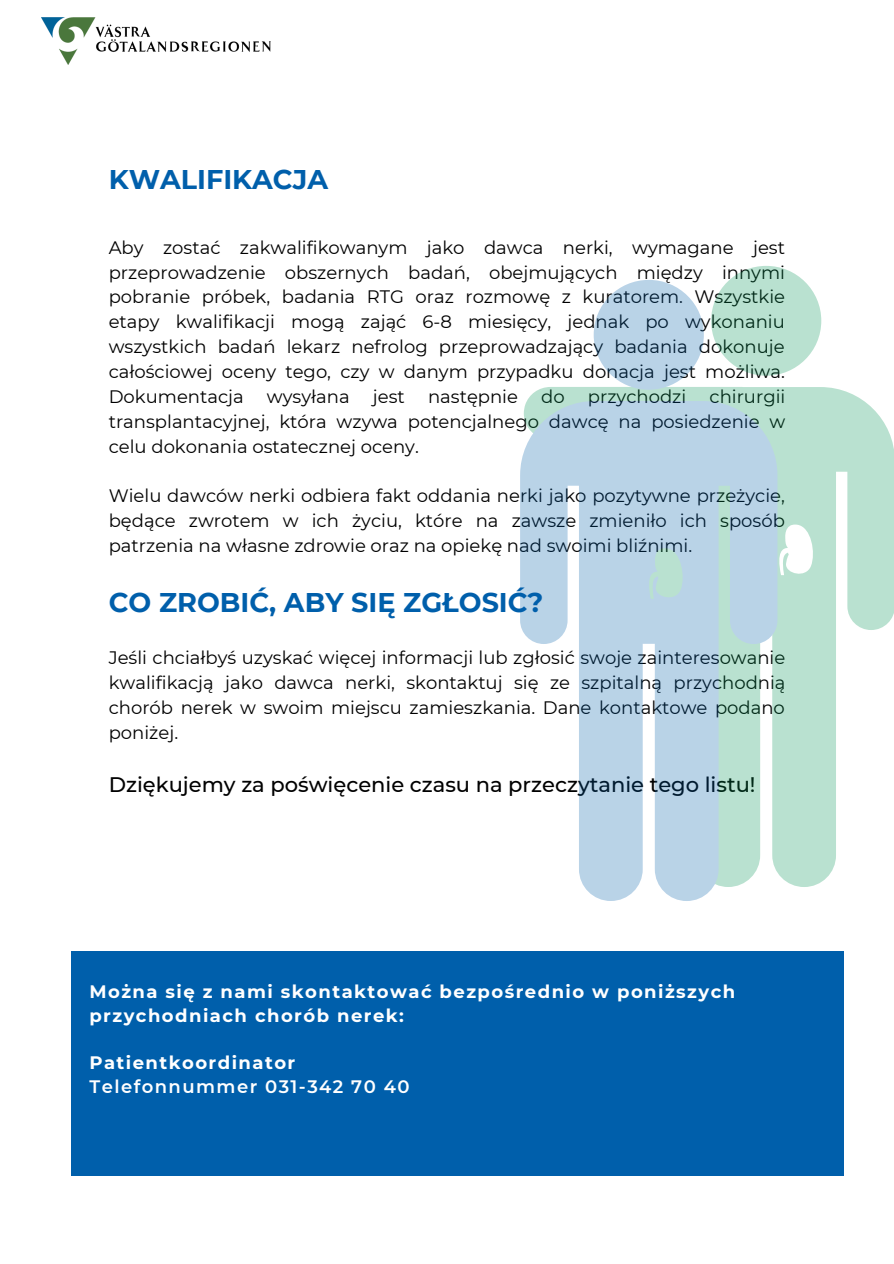
<style>
.page{position:relative;width:894px;height:1264px;background:#fff}
.page>*{position:absolute;margin:0;border:0;box-sizing:border-box;transform-origin:0 0}
.t1{font:700 27px "Montserrat";color:#005fab}
.t2{font:500 21px "Montserrat";color:#000}
.t3{font:18px/24.9px "Montserrat";color:#000;text-align:justify}
.t4{font:700 18px/23.7px "Montserrat";letter-spacing:.08em;color:#fff}
.t5{font:600 18px "Montserrat";letter-spacing:.08em;color:#fff}
</style>
<div class="page">
<div style="left:72px;top:951px;width:771px;height:224px;background:#005fab"></div>
<img style="left:41px;top:17px;width:229px;height:48px">
<div style="left:711px;top:266px;width:110px;height:110px;background:#b9e1d0;border-radius:50%"></div>
<svg style="left:742px;top:387px;width:151px;height:500px;fill:#b9e1d0"></svg>
<div style="left:527px;top:387px;width:215px;height:14px;background:#b9e1d0"></div>
<div style="left:593px;top:280px;width:110px;height:110px;background:#b9d3e7;border-radius:50%"></div>
<svg style="left:520px;top:401px;width:257px;height:500px;fill:#b9d3e7"></svg>
<svg style="left:778px;top:522px;width:37px;height:57px"></svg>
<svg style="left:648px;top:546px;width:37px;height:56px;background:#b9dbd9"></svg>
<p class="t1" style="left:109px;top:163px;width:221px">KWALIFIKACJA</p>
<p class="t3" style="left:109px;top:235px;width:677px">Aby zostać zakwalifikowanym jako dawca nerki, wymagane jest przeprowadzenie obszernych badań, obejmujących między innymi pobranie próbek, badania RTG oraz rozmowę z kuratorem. Wszystkie etapy kwalifikacji mogą zająć 6-8 miesięcy, jednak po wykonaniu wszystkich badań lekarz nefrolog przeprowadzający badania dokonuje całościowej oceny tego, czy w danym przypadku donacja jest możliwa.<br>Dokumentacja</p>
<p class="t3" style="left:267px;top:384px;width:84px">wysyłana</p>
<p class="t3" style="left:373px;top:384px;width:33px">jest</p>
<p class="t3" style="left:428px;top:384px;width:91px">następnie</p>
<p class="t3" style="left:541px;top:384px;width:25px">do</p>
<p class="t3" style="left:587px;top:384px;width:100px">przychodzi</p>
<p class="t3" style="left:109px;top:384px;width:678px;text-indent:600px">chirurgii transplantacyjnej, która wzywa potencjalnego dawcę na posiedzenie w celu dokonania ostatecznej oceny.</p>
<p class="t3" style="left:109px;top:483px;width:677px">Wielu dawców nerki odbiera fakt oddania nerki jako pozytywne przeżycie, będące zwrotem w ich życiu, które na zawsze zmieniło ich sposób patrzenia na własne zdrowie oraz na opiekę nad swoimi bliźnimi.</p>
<p class="t1" style="left:109px;top:586px;width:436px">CO ZROBIĆ, ABY SIĘ ZGŁOSIĆ?</p>
<p class="t3" style="left:109px;top:645px;width:678px">Jeśli chciałbyś uzyskać więcej informacji lub zgłosić swoje zainteresowanie kwalifikacją jako dawca nerki, skontaktuj się ze szpitalną przychodnią chorób nerek w swoim miejscu zamieszkania. Dane kontaktowe podano poniżej.</p>
<p class="t2" style="left:109px;top:771px;width:648px">Dziękujemy za poświęcenie czasu na przeczytanie tego listu!</p>
<p class="t4" style="left:89px;top:979px;width:647px">Można się z nami skontaktować bezpośrednio w poniższych przychodniach chorób nerek:</p>
<p class="t4" style="left:89px;top:1050px;width:207px">Patientkoordinator</p>
<p class="t5" style="left:89px;top:1075px;width:321px">Telefonnummer 031-342 70 40</p>
</div>
